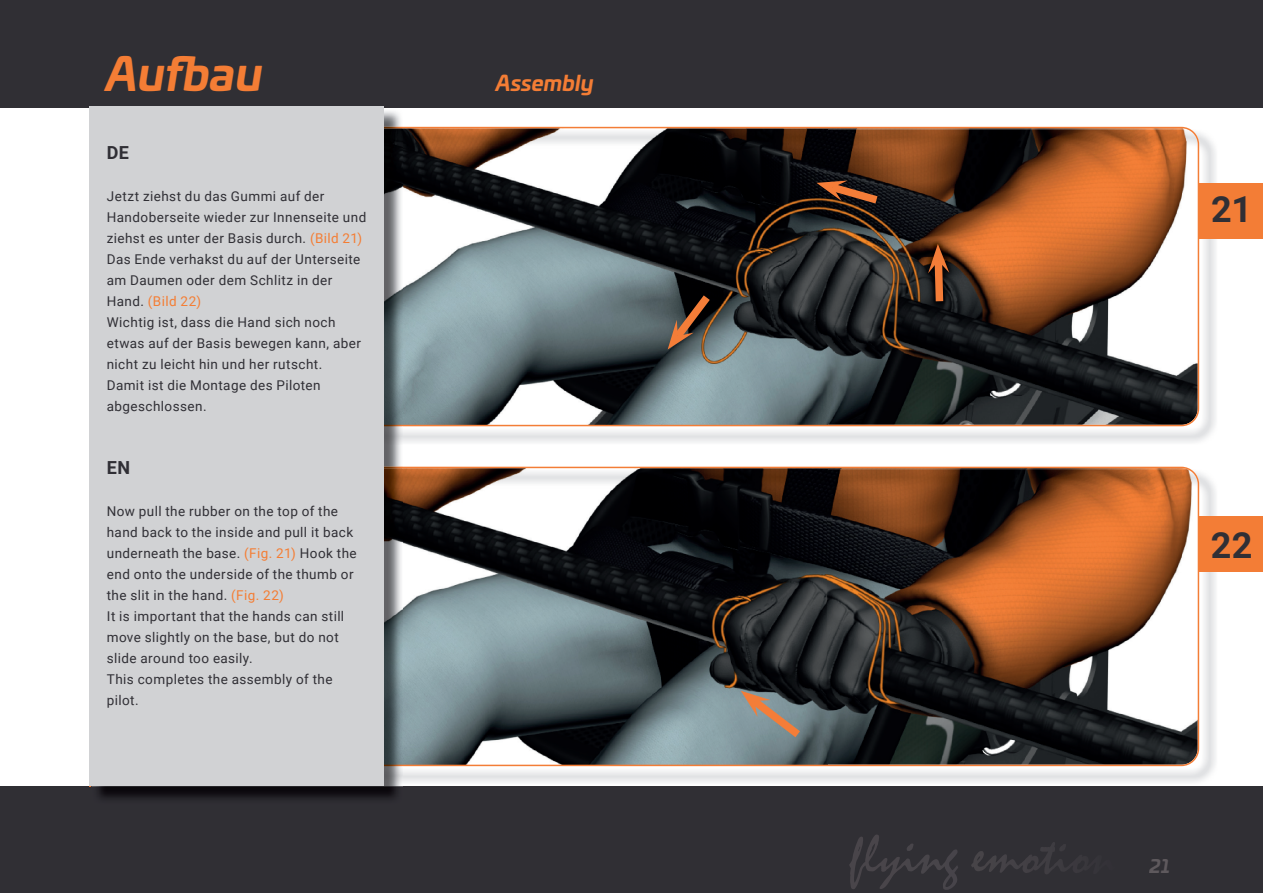
<style>
.page{position:relative;width:1263px;height:893px;background:#fff}
.page>*{position:absolute;margin:0;border:0;box-sizing:border-box;transform-origin:0 0}
.t1{font:italic 700 45px "Univia Pro";color:#f47d35}
.t2{font:700 36px "Roboto";color:#302f35}
.t3{font:italic 700 21px "Univia Pro";color:#f47d35}
.t4{font:700 18px "Roboto";color:#302f35}
.t5{font:italic 700 18px "Univia Pro";color:#5e595d}
.t6{font:13.5px/21px "Roboto";letter-spacing:.03em;color:#302f35}
.s1{color:#f47d34}
</style>
<div class="page">
<div style="left:0;top:786px;width:1263px;height:107px;background:#302f34"></div>
<svg style="left:907px;top:844px;width:6px;height:7px"></svg>
<svg style="left:849px;top:835px;width:32px;height:54px"></svg>
<svg style="left:977px;top:842px;width:89px;height:25px"></svg>
<div style="left:0;top:0;width:1263px;height:107px;background:#302f34"></div>
<img style="left:403px;top:473px;width:814px;height:310px">
<svg style="left:403px;top:467px;width:796px;height:299px;background:#62544b"></svg>
<img style="left:403px;top:133px;width:814px;height:310px">
<svg style="left:403px;top:127px;width:796px;height:299px;background:#675c53"></svg>
<div style="left:1199px;top:517px;width:64px;height:55px;background:#f37d36"></div>
<div style="left:1199px;top:183px;width:64px;height:55px;background:#f37d36"></div>
<svg style="left:741px;top:691px;width:59px;height:46px;background:#8e847a"></svg>
<svg style="left:668px;top:295px;width:42px;height:55px;background:#60493a"></svg>
<svg style="left:816px;top:181px;width:61px;height:22px"></svg>
<img style="left:921px;top:237px;width:35px;height:72px">
<svg style="left:928px;top:244px;width:21px;height:57px"></svg>
<hr style="left:89px;top:107px;width:2px;height:680px;background:#f37d36">
<img style="left:92px;top:111px;width:311px;height:688px">
<img style="left:384px;top:467px;width:19px;height:299px">
<img style="left:384px;top:127px;width:19px;height:299px">
<div style="left:89px;top:107px;width:295px;height:679px;background:#d1d2d4"></div>
<h1 class="t1" style="left:106px;top:38px;width:275px">Überschrift 1</h1>
<h1 class="t1" style="left:106px;top:38px;width:158px">Aufbau</h1>
<h3 class="t4" style="left:107px;top:140px;width:24px">DE</h3>
<p class="t6" style="left:107px;top:185px;width:261px">Jetzt ziehst du das Gummi auf der<br>Handoberseite wieder zur Innenseite und ziehst es unter der Basis durch. <span class="s1">(Bild 21)<br></span>Das Ende verhakst du auf der Unterseite am Daumen oder dem Schlitz in der<br>Hand. <span class="s1">(Bild 22)<br></span>Wichtig ist, dass die Hand sich noch etwas auf der Basis bewegen kann, aber nicht zu leicht hin und her rutscht.<br>Damit ist die Montage des Piloten abgeschlossen.</p>
<h3 class="t4" style="left:107px;top:455px;width:25px">EN</h3>
<p class="t6" style="left:107px;top:500px;width:251px">Now pull the rubber on the top of the hand back to the inside and pull it back underneath the base. <span class="s1">(Fig. 21)</span> Hook the end onto the underside of the thumb or the slit in the hand. <span class="s1">(Fig. 22)<br></span>It is important that the hands can still move slightly on the base, but do not slide around too easily.<br>This completes the assembly of the pilot.</p>
<h3 class="t3" style="left:496px;top:67px;width:99px">Assembly</h3>
<h2 class="t2" style="left:1211px;top:184px;width:42px">21</h2>
<h2 class="t2" style="left:1211px;top:520px;width:43px">22</h2>
<h3 class="t5" style="left:1149px;top:852px;width:22px">21</h3>
</div>
